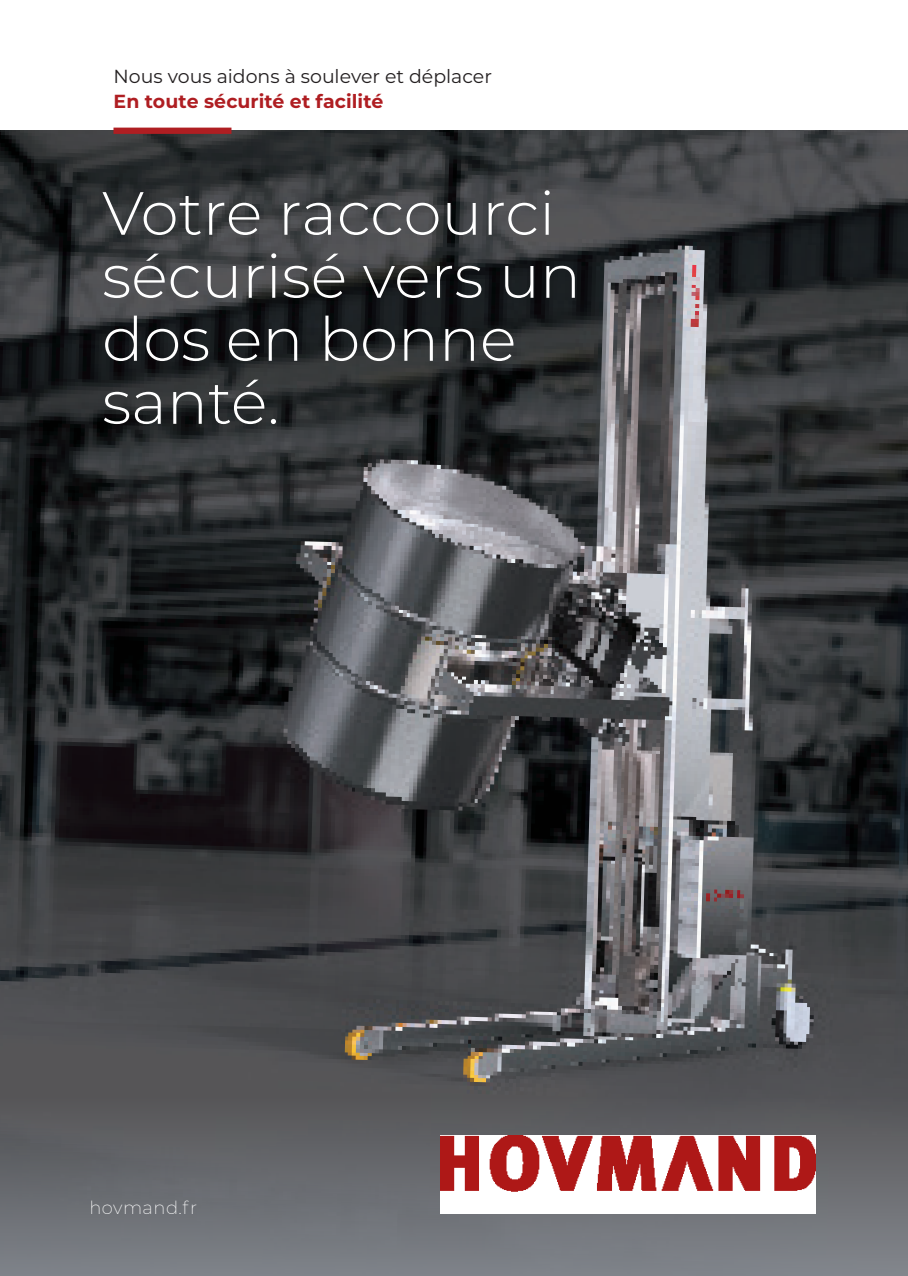
<style>
.page{position:relative;width:908px;height:1276px;background:#fff}
.page>*{position:absolute;margin:0;border:0;box-sizing:border-box;transform-origin:0 0}
.t1{font:300 61px/63px "Montserrat";color:#fff}
.t2{font:18.8px/25.2px "Montserrat";color:#231f20}
.t3{font:200 18px "Montserrat";letter-spacing:.025em;color:#fff}
.s1{font-weight:700;color:#af1e22}
</style>
<div class="page">
<img style="left:0;top:131px;width:907px;height:1145px">
<div style="left:113px;top:128px;width:118px;height:6px;background:#af1e22"></div>
<img style="left:440px;top:1135px;width:375px;height:78px">
<p class="t2" style="left:113px;top:63px;width:380px">Nous vous aidons à soulever et déplacer<br><span class="s1">En toute sécurité et facilité</span></p>
<p class="t1" style="left:102px;top:180px;width:480px">Votre raccourci sécurisé vers un dos en bonne santé.</p>
<p class="t3" style="left:89px;top:1195px;width:109px">hovmand.fr</p>
</div>
